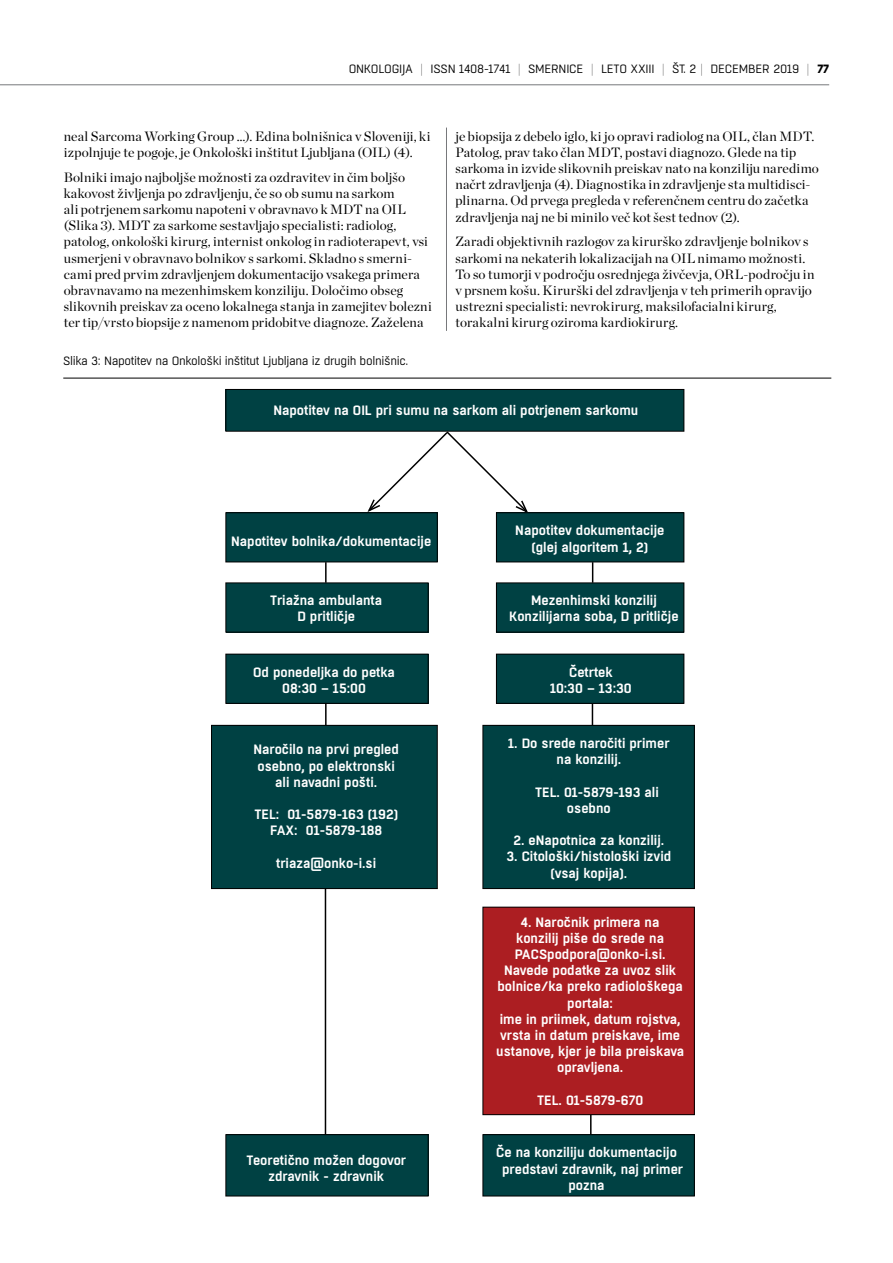
<style>
.page{position:relative;width:893px;height:1263px;background:#fff}
.page>*{position:absolute;margin:0;border:0;box-sizing:border-box;transform-origin:0 0}
.t1{font:13.5px/16.2px "Chronicle Display";letter-spacing:.01em;color:#000}
.t2{font:600 13.5px/16.2px "Boxed";color:#fff;text-align:center}
.t3{font:12px "Boxed";letter-spacing:-.03em;color:#000}
.s1{font-weight:100}
.s2{font-weight:800}
</style>
<div class="page">
<hr style="left:0;top:84px;width:829px;height:1px;background:#77787b">
<hr style="left:446px;top:128px;width:1px;height:203px;background:#77787b">
<svg style="left:366px;top:431px;width:164px;height:84px"></svg>
<div style="left:226px;top:513px;width:211px;height:49px;background:#004143"></div>
<div style="left:226px;top:512px;width:211px;height:50px;border:1px solid #000"></div>
<div style="left:496px;top:513px;width:188px;height:49px;background:#004143"></div>
<div style="left:496px;top:512px;width:188px;height:50px;border:1px solid #000"></div>
<div style="left:226px;top:389px;width:458px;height:42px;background:#004143"></div>
<div style="left:226px;top:389px;width:458px;height:42px;border:1px solid #000"></div>
<div style="left:226px;top:583px;width:202px;height:49px;background:#004143"></div>
<div style="left:226px;top:583px;width:202px;height:49px;border:1px solid #000"></div>
<div style="left:496px;top:583px;width:188px;height:49px;background:#004143"></div>
<div style="left:496px;top:583px;width:188px;height:49px;border:1px solid #000"></div>
<div style="left:226px;top:654px;width:202px;height:49px;background:#004143"></div>
<div style="left:226px;top:654px;width:202px;height:49px;border:1px solid #000"></div>
<div style="left:496px;top:654px;width:188px;height:49px;background:#004143"></div>
<div style="left:496px;top:654px;width:188px;height:49px;border:1px solid #000"></div>
<div style="left:212px;top:725px;width:225px;height:163px;background:#004143"></div>
<div style="left:211px;top:725px;width:226px;height:164px;border:1px solid #000"></div>
<div style="left:483px;top:725px;width:211px;height:163px;background:#004143"></div>
<div style="left:483px;top:725px;width:211px;height:164px;border:1px solid #000"></div>
<div style="left:483px;top:907px;width:211px;height:208px;background:#ac1e22"></div>
<div style="left:226px;top:1135px;width:202px;height:61px;background:#004143"></div>
<div style="left:226px;top:1134px;width:202px;height:62px;border:1px solid #000"></div>
<div style="left:483px;top:1135px;width:211px;height:61px;background:#004143"></div>
<div style="left:483px;top:1134px;width:211px;height:62px;border:1px solid #000"></div>
<hr style="left:325px;top:888px;width:1px;height:246px;background:#000">
<hr style="left:325px;top:703px;width:2px;height:22px;background:#000">
<hr style="left:325px;top:562px;width:2px;height:21px;background:#000">
<svg style="left:592px;top:562px;width:1px;height:21px"></svg>
<svg style="left:592px;top:703px;width:1px;height:22px"></svg>
<svg style="left:590px;top:1115px;width:2px;height:19px"></svg>
<hr style="left:63px;top:378px;width:768px;height:1px;background:#000">
<p class="t3" style="left:349px;top:61px;width:482px">ONKOLOGIJA <span class="s1">|</span> ISSN 1408-1741 <span class="s1">|</span> SMERNICE <span class="s1">|</span> LETO XXIII <span class="s1">|</span> ŠT. 2 <span class="s1">|</span> DECEMBER 2019 <span class="s1">|</span> <span class="s2">77</span></p>
<p class="t1" style="left:64px;top:128px;width:368px">neal Sarcoma Working Group …). Edina bolnišnica v Sloveniji, ki izpolnjuje te pogoje, je Onkološki inštitut Ljubljana (OIL) (4).</p>
<p class="t1" style="left:64px;top:169px;width:370px">Bolniki imajo najboljše možnosti za ozdravitev in čim boljšo kakovost življenja po zdravljenju, če so ob sumu na sarkom<br>ali potrjenem sarkomu napoteni v obravnavo k MDT na OIL (Slika 3). MDT za sarkome sestavljajo specialisti: radiolog, patolog, onkološki kirurg, internist onkolog in radioterapevt, vsi usmerjeni v obravnavo bolnikov s sarkomi. Skladno s smerni&shy;cami pred prvim zdravljenjem dokumentacijo vsakega primera obravnavamo na mezenhimskem konziliju. Določimo obseg slikovnih preiskav za oceno lokalnega stanja in zamejitev bolezni ter tip/vrsto biopsije z namenom pridobitve diagnoze. Zaželena</p>
<p class="t3" style="left:63px;top:353px;width:347px">Slika 3: Napotitev na Onkološki inštitut Ljubljana iz drugih bolnišnic.</p>
<p class="t1" style="left:455px;top:128px;width:365px">je biopsija z debelo iglo, ki jo opravi radiolog na OIL, član MDT.<br>Patolog, prav tako član MDT, postavi diagnozo. Glede na tip sarkoma in izvide slikovnih preiskav nato na konziliju naredimo načrt zdravljenja (4). Diagnostika in zdravljenje sta multidisci&shy;plinarna. Od prvega pregleda v referenčnem centru do začetka zdravljenja naj ne bi minilo več kot šest tednov (2).</p>
<p class="t1" style="left:455px;top:234px;width:360px">Zaradi objektivnih razlogov za kirurško zdravljenje bolnikov s sarkomi na nekaterih lokalizacijah na OIL nimamo možnosti.<br>To so tumorji v področju osrednjega živčevja, ORL-področju in v prsnem košu. Kirurški del zdravljenja v teh primerih opravijo ustrezni specialisti: nevrokirurg, maksilofacialni kirurg, torakalni kirurg oziroma kardiokirurg.</p>
<p class="t2" style="left:273px;top:403px;width:366px">Napotitev na OIL pri sumu na sarkom ali potrjenem sarkomu</p>
<p class="t2" style="left:231px;top:534px;width:202px">Napotitev bolnika/dokumentacije</p>
<p class="t2" style="left:515px;top:523px;width:151px">Napotitev dokumentacije (glej algoritem 1, 2)</p>
<p class="t2" style="left:270px;top:592px;width:114px">Triažna ambulanta<br>D pritličje</p>
<p class="t2" style="left:509px;top:592px;width:171px">Mezenhimski konzilij<br>Konzilijarna soba, D pritličje</p>
<p class="t2" style="left:253px;top:664px;width:143px">Od ponedeljka do petka<br>08:30 – 15:00</p>
<p class="t2" style="left:550px;top:664px;width:83px">Četrtek<br>10:30 – 13:30</p>
<p class="t2" style="left:253px;top:742px;width:147px">Naročilo na prvi pregled osebno, po elektronski ali navadni pošti.</p>
<p class="t2" style="left:254px;top:807px;width:145px">TEL: 01-5879-163 (192)<br>FAX: 01-5879-188</p>
<p class="t2" style="left:276px;top:855px;width:102px">triaza@onko-i.si</p>
<p class="t2" style="left:508px;top:736px;width:163px">1. Do srede naročiti primer na konzilij.</p>
<p class="t2" style="left:567px;top:784px;width:94px;text-align:left;text-indent:-32px">TEL. 01-5879-193 ali osebno</p>
<p class="t2" style="left:513px;top:833px;width:152px">2. eNapotnica za konzilij.</p>
<p class="t2" style="left:506px;top:849px;width:166px">3. Citološki/histološki izvid (vsaj kopija).</p>
<p class="t2" style="left:496px;top:914px;width:189px">4. Naročnik primera na<br>konzilij piše do srede na<br>PACSpodpora@onko-i.si.<br>Navede podatke za uvoz slik bolnice/ka preko radiološkega portala:<br>ime in priimek, datum rojstva, vrsta in datum preiskave, ime ustanove, kjer je bila preiskava opravljena.</p>
<p class="t2" style="left:537px;top:1092px;width:108px">TEL. 01-5879-670</p>
<p class="t2" style="left:246px;top:1152px;width:161px">Teoretično možen dogovor zdravnik - zdravnik</p>
<p class="t2" style="left:496px;top:1145px;width:189px">Če na konziliju dokumentacijo predstavi zdravnik, naj primer pozna</p>
</div>
